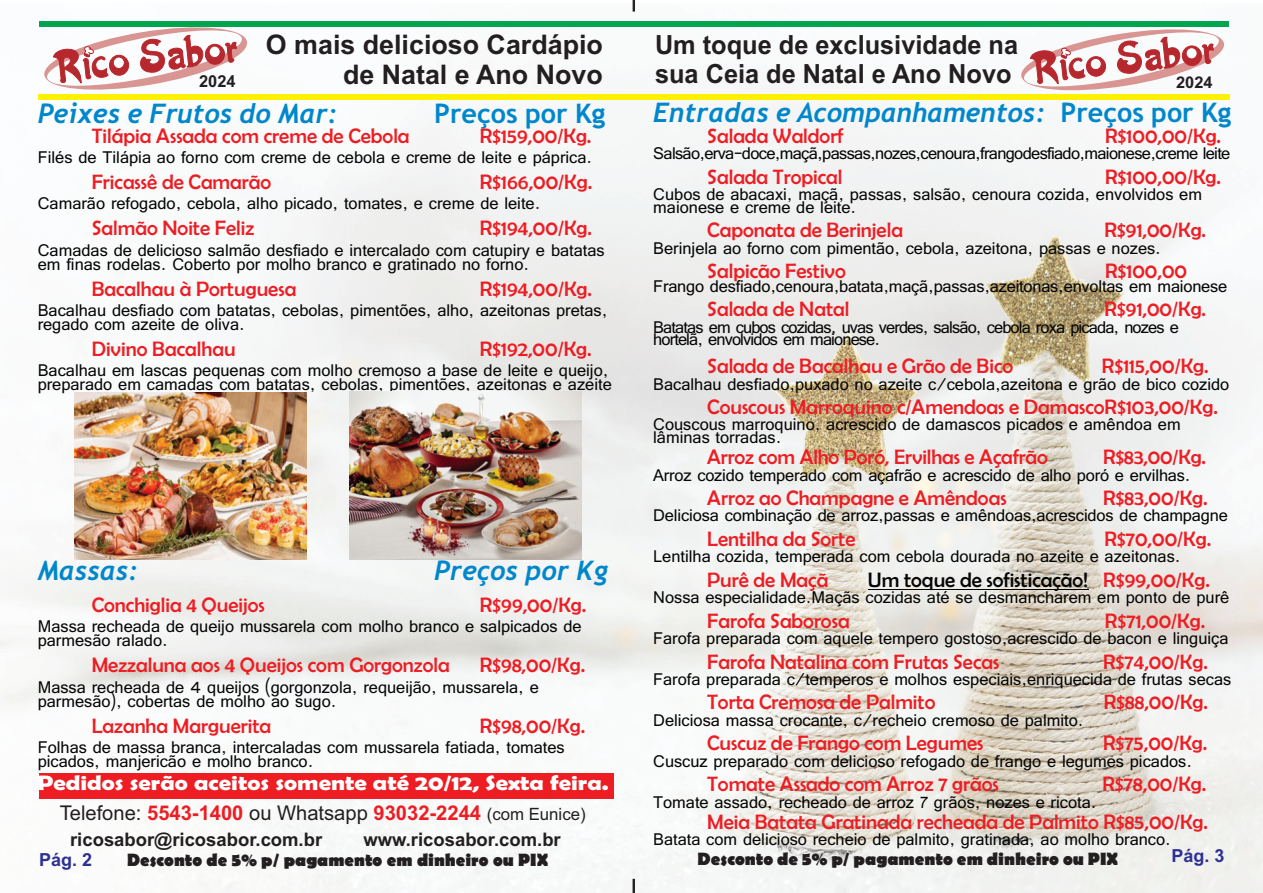
<style>
.page{position:relative;width:1263px;height:893px;background:#fff}
.page>*{position:absolute;margin:0;border:0;box-sizing:border-box;transform-origin:0 0}
.t1{font:italic 700 27px "Trebuchet";color:#0087cb}
.t2{font:700 27px "Arial";color:#231f20}
.t3{font:700 27px "Trebuchet MS";color:#0087cb}
.t4{font:700 26.4px/29.5px "Arial";color:#231f20;scale:.96 1}
.t5{font:21px "Tunga";color:#040504}
.t6{font:21px "Berlin Sans FB";color:#ee1d23}
.t7{font:21px "Tunga";letter-spacing:-.04em;color:#040504}
.t8{font:21px "Tunga";letter-spacing:-.03em;color:#040504}
.t9{font:700 21px "Berlin Sans FB Demi";color:#fff;scale:1.17 1}
.t10{font:21px "Berlin Sans FB";color:#040504}
.t11{font:20.4px "Arial";color:#231f20}
.t12{font:700 18.6px "Arial";color:#231f20}
.t13{font:700 18px "Berlin Sans FB";color:#231f20}
.t14{font:700 18px "Arial";color:#2e3092}
.t15{font:16.95px "Arial";color:#231f20}
.t16{font:700 16.5px "Arial";color:#231f20}
.t17{font:700 16.2px "Arial";color:#231f20}
.s1{font-weight:700;color:#ee1d23}
.s2{font-weight:700;font-size:20.4px;color:#ee1d23}
.s3{font-family:"Trebuchet MS";font-style:normal}
</style>
<div class="page">
<img style="left:0;top:4px;width:1263px;height:889px">
<div style="left:39px;top:21px;width:1190px;height:5px;background:#00a54f"></div>
<div style="left:38px;top:94px;width:1192px;height:5px;background:#fff101"></div>
<div style="left:39px;top:773px;width:574px;height:25px;background:#ee1d23"></div>
<svg style="left:36px;top:23px;width:217px;height:71px"></svg>
<hr style="left:868px;top:589px;width:220px;height:1px;background:#040504">
<svg style="left:1013px;top:25px;width:217px;height:69px"></svg>
<svg style="left:633px;top:879px;width:2px;height:14px"></svg>
<svg style="left:633px;top:0;width:2px;height:11px"></svg>
<img style="left:74px;top:392px;width:233px;height:167px">
<img style="left:349px;top:392px;width:232px;height:168px">
<p class="t2" style="left:266px;top:26px;width:338px">O mais delicioso Cardápio</p>
<p class="t16" style="left:199px;top:70px;width:38px">2024</p>
<p class="t2" style="left:343px;top:56px;width:261px">de Natal e Ano Novo</p>
<p class="t1" style="left:38px;top:96px;width:301px">Peixes e Frutos do Mar:</p>
<p class="t3" style="left:434px;top:97px;width:173px">Preços por Kg</p>
<p class="t6" style="left:92px;top:124px;width:319px">Tilápia Assada com creme de Cebola</p>
<p class="t6" style="left:480px;top:124px;width:113px">R$159,00/Kg.</p>
<p class="t5" style="left:38px;top:143px;width:556px">Filés de Tilápia ao forno com creme de cebola e creme de leite e páprica.</p>
<p class="t6" style="left:92px;top:170px;width:181px">Fricassê de Camarão</p>
<p class="t6" style="left:480px;top:170px;width:114px">R$166,00/Kg.</p>
<p class="t5" style="left:38px;top:190px;width:504px">Camarão refogado, cebola, alho picado, tomates, e creme de leite.</p>
<p class="t6" style="left:92px;top:217px;width:164px">Salmão Noite Feliz</p>
<p class="t6" style="left:480px;top:217px;width:114px">R$194,00/Kg.</p>
<p class="t5" style="left:38px;top:236px;width:568px">Camadas de delicioso salmão desfiado e intercalado com catupiry e batatas</p>
<p class="t5" style="left:38px;top:250px;width:493px">em finas rodelas. Coberto por molho branco e gratinado no forno.</p>
<p class="t6" style="left:92px;top:277px;width:206px">Bacalhau à Portuguesa</p>
<p class="t6" style="left:480px;top:277px;width:114px">R$194,00/Kg.</p>
<p class="t5" style="left:38px;top:296px;width:571px">Bacalhau desfiado com batatas, cebolas, pimentões, alho, azeitonas pretas,</p>
<p class="t5" style="left:38px;top:310px;width:209px">regado com azeite de oliva.</p>
<p class="t6" style="left:92px;top:337px;width:145px">Divino Bacalhau</p>
<p class="t6" style="left:480px;top:337px;width:113px">R$192,00/Kg.</p>
<p class="t5" style="left:38px;top:356px;width:572px">Bacalhau em lascas pequenas com molho cremoso a base de leite e queijo,</p>
<p class="t5" style="left:38px;top:370px;width:576px">preparado em camadas com batatas, cebolas, pimentões, azeitonas e azeite</p>
<p class="t1" style="left:38px;top:554px;width:102px">Massas:</p>
<p class="t1" style="left:434px;top:554px;width:176px">Preços por Kg</p>
<p class="t6" style="left:92px;top:593px;width:175px">Conchiglia 4 Queijos</p>
<p class="t6" style="left:480px;top:593px;width:108px">R$99,00/Kg.</p>
<p class="t5" style="left:38px;top:613px;width:545px">Massa recheada de queijo mussarela com molho branco e salpicados de</p>
<p class="t5" style="left:38px;top:627px;width:132px">parmesão ralado.</p>
<p class="t6" style="left:92px;top:653px;width:359px">Mezzaluna aos 4 Queijos com Gorgonzola</p>
<p class="t6" style="left:480px;top:653px;width:107px">R$98,00/Kg.</p>
<p class="t5" style="left:38px;top:673px;width:503px">Massa recheada de 4 queijos (gorgonzola, requeijão, mussarela, e</p>
<p class="t5" style="left:38px;top:687px;width:300px">parmesão), cobertas de molho ao sugo.</p>
<p class="t6" style="left:92px;top:714px;width:181px">Lazanha Marguerita</p>
<p class="t6" style="left:480px;top:714px;width:107px">R$98,00/Kg.</p>
<p class="t5" style="left:38px;top:733px;width:529px">Folhas de massa branca, intercaladas com mussarela fatiada, tomates</p>
<p class="t5" style="left:38px;top:747px;width:277px">picados, manjericão e molho branco.</p>
<p class="t9" style="left:38px;top:771px;width:490px">Pedidos serão aceitos somente até 20/12, Sexta feira.</p>
<p class="t11" style="left:60px;top:799px;width:310px">Telefone: <span class="s1">5543-1400</span> ou Whatsapp</p>
<p class="t15" style="left:373px;top:803px;width:214px"><span class="s2">93032-2244</span> (com Eunice)</p>
<p class="t12" style="left:70px;top:827px;width:254px">ricosabor@ricosabor.com.br</p>
<p class="t12" style="left:363px;top:827px;width:199px">www.ricosabor.com.br</p>
<p class="t13" style="left:127px;top:850px;width:423px">Desconto de 5% p/ pagamento em dinheiro ou PIX</p>
<p class="t14" style="left:39px;top:847px;width:55px">Pág. 2</p>
<p class="t4" style="left:655px;top:30px;width:380px">Um toque de exclusividade na sua Ceia de Natal e Ano Novo</p>
<p class="t1" style="left:653px;top:95px;width:579px">Entradas e Acompanhamentos: <span class="s3">Preços por Kg</span></p>
<p class="t6" style="left:707px;top:124px;width:138px">Salada Waldorf</p>
<p class="t6" style="left:1105px;top:124px;width:118px">R$100,00/Kg.</p>
<p class="t8" style="left:653px;top:140px;width:578px">Salsão,erva-doce,maçã,passas,nozes,cenoura,frangodesfiado,maionese,creme leite</p>
<p class="t6" style="left:707px;top:165px;width:137px">Salada Tropical</p>
<p class="t6" style="left:1105px;top:165px;width:118px">R$100,00/Kg.</p>
<p class="t5" style="left:653px;top:181px;width:550px">Cubos de abacaxi, maçã, passas, salsão, cenoura cozida, envolvidos em</p>
<p class="t5" style="left:653px;top:193px;width:204px">maionese e creme de leite.</p>
<p class="t6" style="left:707px;top:218px;width:197px">Caponata de Berinjela</p>
<p class="t6" style="left:1104px;top:218px;width:103px">R$91,00/Kg.</p>
<p class="t5" style="left:653px;top:234px;width:509px">Berinjela ao forno com pimentão, cebola, azeitona, passas e nozes.</p>
<p class="t6" style="left:707px;top:259px;width:140px">Salpicão Festivo</p>
<p class="t6" style="left:1105px;top:259px;width:84px">R$100,00</p>
<p class="t5" style="left:653px;top:272px;width:575px">Frango desfiado,cenoura,batata,maçã,passas,azeitonas,envoltas em maionese</p>
<p class="t6" style="left:707px;top:297px;width:144px">Salada de Natal</p>
<p class="t6" style="left:1104px;top:297px;width:103px">R$91,00/Kg.</p>
<p class="t7" style="left:653px;top:313px;width:527px">Batatas em cubos cozidas, uvas verdes, salsão, cebola roxa picada, nozes e</p>
<p class="t7" style="left:653px;top:326px;width:228px">hortelã, envolvidos em maionese.</p>
<p class="t6" style="left:707px;top:354px;width:307px">Salada de Bacalhau e Grão de Bico</p>
<p class="t6" style="left:1102px;top:354px;width:108px">R$115,00/Kg.</p>
<p class="t5" style="left:653px;top:370px;width:578px">Bacalhau desfiado,puxado no azeite c/cebola,azeitona e grão de bico cozido</p>
<p class="t6" style="left:707px;top:395px;width:512px">Couscous Marroquino c/Amendoas e DamascoR$103,00/Kg.</p>
<p class="t5" style="left:653px;top:411px;width:529px">Couscous marroquino, acrescido de damascos picados e amêndoa em</p>
<p class="t5" style="left:653px;top:423px;width:130px">lâminas torradas.</p>
<p class="t6" style="left:707px;top:445px;width:342px">Arroz com Alho Poró, Ervilhas e Açafrão</p>
<p class="t6" style="left:1103px;top:445px;width:105px">R$83,00/Kg.</p>
<p class="t5" style="left:653px;top:461px;width:539px">Arroz cozido temperado com açafrão e acrescido de alho poró e ervilhas.</p>
<p class="t6" style="left:707px;top:486px;width:301px">Arroz ao Champagne e Amêndoas</p>
<p class="t6" style="left:1103px;top:486px;width:106px">R$83,00/Kg.</p>
<p class="t5" style="left:653px;top:502px;width:576px">Deliciosa combinação de arroz,passas e amêndoas,acrescidos de champagne</p>
<p class="t6" style="left:707px;top:527px;width:150px">Lentilha da Sorte</p>
<p class="t6" style="left:1104px;top:527px;width:108px">R$70,00/Kg.</p>
<p class="t5" style="left:653px;top:543px;width:529px">Lentilha cozida, temperada com cebola dourada no azeite e azeitonas.</p>
<p class="t10" style="left:868px;top:568px;width:222px">Um toque de sofisticação!</p>
<p class="t17" style="left:1176px;top:71px;width:38px">2024</p>
<p class="t6" style="left:707px;top:568px;width:123px">Purê de Maçã</p>
<p class="t6" style="left:1103px;top:568px;width:108px">R$99,00/Kg.</p>
<p class="t5" style="left:653px;top:584px;width:578px">Nossa especialidade.Maçãs cozidas até se desmancharem em ponto de purê</p>
<p class="t6" style="left:707px;top:609px;width:144px">Farofa Saborosa</p>
<p class="t6" style="left:1105px;top:609px;width:102px">R$71,00/Kg.</p>
<p class="t5" style="left:653px;top:625px;width:577px">Farofa preparada com aquele tempero gostoso,acrescido de bacon e linguiça</p>
<p class="t6" style="left:707px;top:650px;width:294px">Farofa Natalina com Frutas Secas</p>
<p class="t6" style="left:1103px;top:650px;width:106px">R$74,00/Kg.</p>
<p class="t5" style="left:653px;top:665px;width:580px">Farofa preparada c/temperos e molhos especiais,enriquecida de frutas secas</p>
<p class="t6" style="left:707px;top:691px;width:230px">Torta Cremosa de Palmito</p>
<p class="t6" style="left:1104px;top:691px;width:106px">R$88,00/Kg.</p>
<p class="t5" style="left:653px;top:706px;width:432px">Deliciosa massa crocante, c/recheio cremoso de palmito.</p>
<p class="t6" style="left:707px;top:731px;width:278px">Cuscuz de Frango com Legumes</p>
<p class="t6" style="left:1103px;top:731px;width:106px">R$75,00/Kg.</p>
<p class="t5" style="left:653px;top:747px;width:540px">Cuscuz preparado com delicioso refogado de frango e legumes picados.</p>
<p class="t6" style="left:707px;top:772px;width:293px">Tomate Assado com Arroz 7 grãos</p>
<p class="t6" style="left:1102px;top:772px;width:105px">R$78,00/Kg.</p>
<p class="t5" style="left:653px;top:788px;width:445px">Tomate assado, recheado de arroz 7 grãos, nozes e ricota.</p>
<p class="t6" style="left:707px;top:810px;width:502px">Meia Batata Gratinada recheada de Palmito R$85,00/Kg.</p>
<p class="t5" style="left:653px;top:826px;width:519px">Batata com delicioso recheio de palmito, gratinada, ao molho branco.</p>
<p class="t13" style="left:698px;top:848px;width:422px">Desconto de 5% p/ pagamento em dinheiro ou PIX</p>
<p class="t14" style="left:1171px;top:843px;width:55px">Pág. 3</p>
</div>
